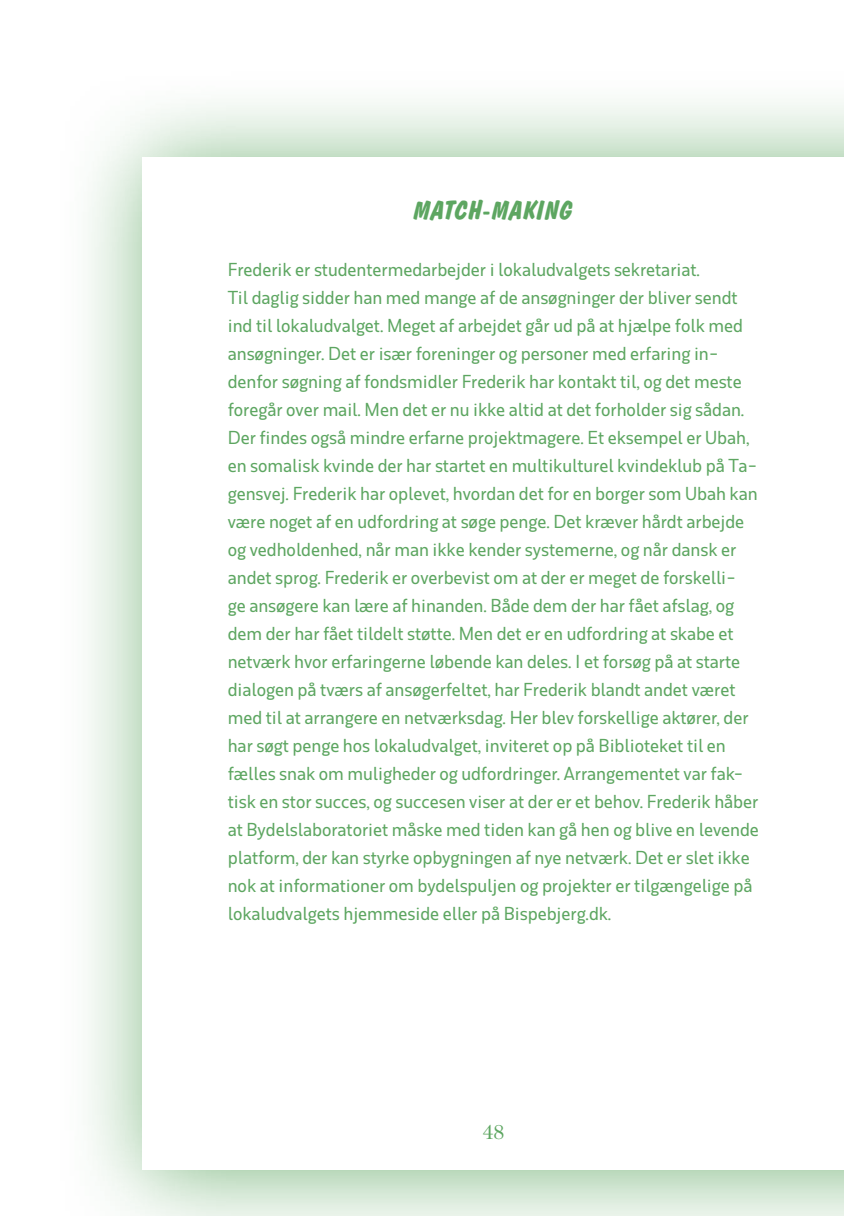
<style>
.page{position:relative;width:844px;height:1216px;background:#fff}
.page>*{position:absolute;margin:0;border:0;box-sizing:border-box;transform-origin:0 0}
.t1{font:700 26.25px "Dom Diagonal BT";letter-spacing:.02em;color:#5da661}
.t2{font:21px "New Baskerville Std";color:#5da661}
.t3{font:500 17.5px/28px "Rum Sans";color:#5da661}
</style>
<div class="page">
<div style="left:57px;top:71px;width:786px;height:1144px;background:#5da661;opacity:.8"></div>
<div style="left:143px;top:157px;width:700px;height:1013px;background:#fff"></div>
<p class="t1" style="left:413px;top:194px;width:161px">MATCH-MAKING</p>
<p class="t3" style="left:228px;top:255px;width:532px">Frederik er studentermedarbejder i lokaludvalgets sekretariat.<br>Til daglig sidder han med mange af de ansøgninger der bliver sendt ind til lokaludvalget. Meget af arbejdet går ud på at hjælpe folk med ansøgninger. Det er især foreninger og personer med erfaring in&shy;denfor søgning af fondsmidler Frederik har kontakt til, og det meste foregår over mail. Men det er nu ikke altid at det forholder sig sådan.<br>Der findes også mindre erfarne projektmagere. Et eksempel er Ubah, en somalisk kvinde der har startet en multikulturel kvindeklub på Ta&shy;gensvej. Frederik har oplevet, hvordan det for en borger som Ubah kan være noget af en udfordring at søge penge. Det kræver hårdt arbejde og vedholdenhed, når man ikke kender systemerne, og når dansk er andet sprog. Frederik er overbevist om at der er meget de forskelli-<br>ge ansøgere kan lære af hinanden. Både dem der har fået afslag, og dem der har fået tildelt støtte. Men det er en udfordring at skabe et netværk hvor erfaringerne løbende kan deles. I et forsøg på at starte dialogen på tværs af ansøgerfeltet, har Frederik blandt andet været med til at arrangere en netværksdag. Her blev forskellige aktører, der har søgt penge hos lokaludvalget, inviteret op på Biblioteket til en fælles snak om muligheder og udfordringer. Arrangementet var fak&shy;tisk en stor succes, og succesen viser at der er et behov. Frederik håber at Bydelslaboratoriet måske med tiden kan gå hen og blive en levende platform, der kan styrke opbygningen af nye netværk. Det er slet ikke nok at informationer om bydelspuljen og projekter er tilgængelige på lokaludvalgets hjemmeside eller på Bispebjerg.dk.</p>
<p class="t2" style="left:482px;top:1119px;width:23px">48</p>
</div>
